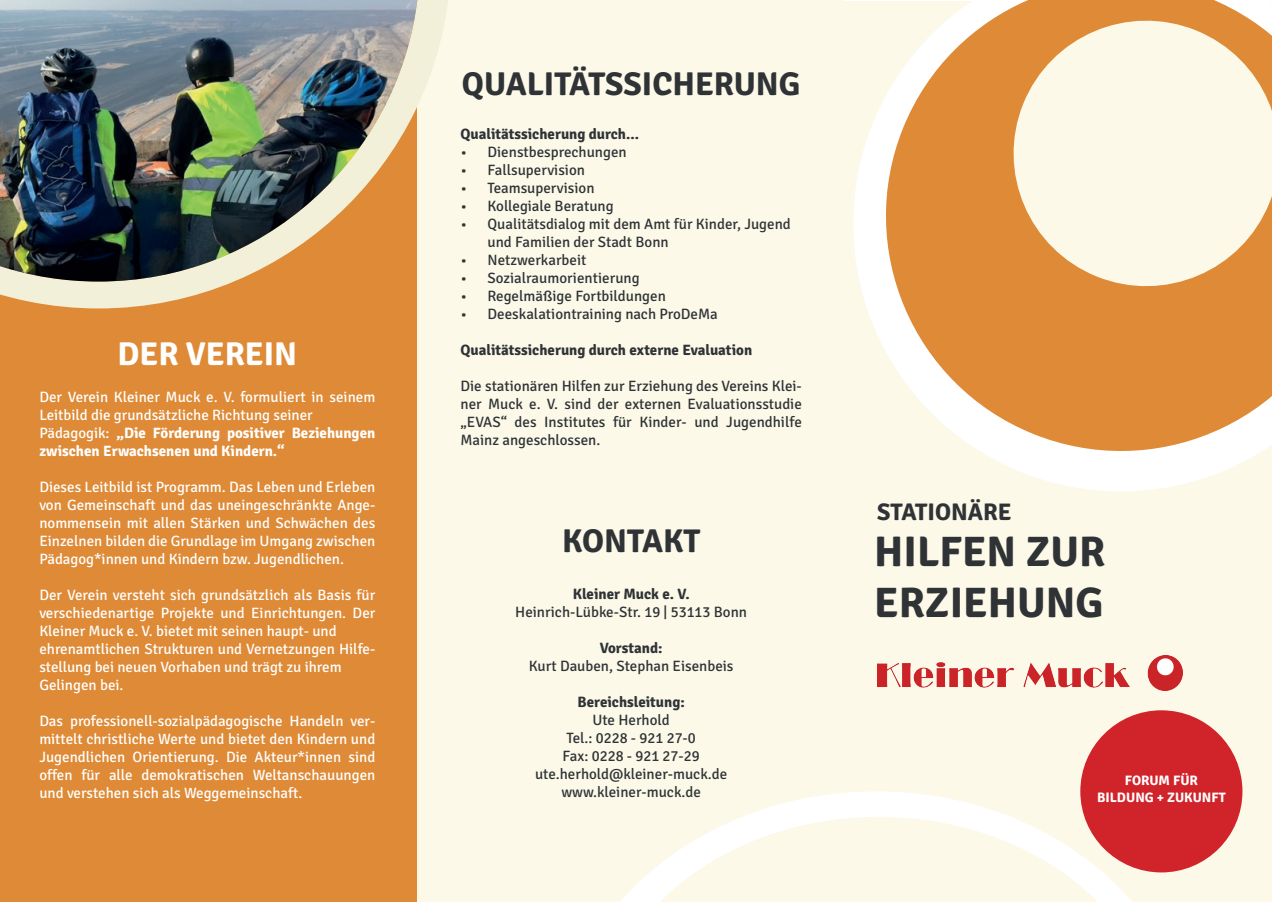
<style>
.page{position:relative;width:1272px;height:902px;background:#fff}
.page>*{position:absolute;margin:0;border:0;box-sizing:border-box;transform-origin:0 0}
.t1{font:700 42.6px/51.2px "Signika";color:#2f3336}
.t2{font:700 33px "Signika";color:#2f3336}
.t3{font:700 33px "Signika";color:#fff}
.t4{font:700 24px "Signika";color:#2f3336}
.t5{font:15px/18px "Signika";color:#fff}
.t6{font:15px/18px "Signika";color:#2f3336}
.t7{font:700 15px "Signika";color:#2f3336}
.t8{font:700 13.65px/16.4px "Signika";color:#fff;text-align:center}
.s1{font-weight:700}
</style>
<div class="page">
<div style="left:827px;top:1px;width:444px;height:900px;background:#fcf9e9"></div>
<svg style="left:853px;top:214px;width:337px;height:277px"></svg>
<svg style="left:854px;top:0;width:417px;height:482px;fill:#de8a36"></svg>
<svg style="left:995px;top:3px;width:276px;height:301px"></svg>
<div style="left:417px;top:0;width:425px;height:901px;background:#fcf9e9"></div>
<div style="left:0;top:0;width:417px;height:901px;background:#de8a36"></div>
<svg style="left:0;top:0;width:448px;height:308px"></svg>
<img style="left:0;top:0;width:417px;height:281px">
<svg style="left:745px;top:791px;width:452px;height:82px;fill:#fefefd"></svg>
<svg style="left:621px;top:816px;width:538px;height:85px"></svg>
<img style="left:877px;top:655px;width:304px;height:35px">
<div style="left:1080px;top:710px;width:162px;height:162px;background:#d1232a;border-radius:50%"></div>
<h2 class="t3" style="left:117px;top:333px;width:181px">DER VEREIN</h2>
<p class="t5" style="left:39px;top:387px;width:337px">Der Verein Kleiner Muck e. V. formuliert in seinem Leitbild die grundsätzliche Richtung seiner Pädagogik: <span class="s1">„Die Förderung positiver Beziehungen zwischen Erwachsenen und Kindern.“</span></p>
<p class="t5" style="left:39px;top:477px;width:337px;text-align:justify">Dieses Leitbild ist Programm. Das Leben und Erleben von Gemeinschaft und das uneingeschränkte Ange&shy;nommensein mit allen Stärken und Schwächen des Einzelnen bilden die Grundlage im Umgang zwischen Pädagog*innen und Kindern bzw. Jugendlichen.</p>
<p class="t5" style="left:39px;top:585px;width:337px">Der Verein versteht sich grundsätzlich als Basis für verschiedenartige Projekte und Einrichtungen. Der Kleiner Muck e. V. bietet mit seinen haupt- und ehrenamtlichen Strukturen und Vernetzungen Hilfe&shy;stellung bei neuen Vorhaben und trägt zu ihrem Gelingen bei.</p>
<p class="t5" style="left:39px;top:711px;width:337px;text-align:justify">Das professionell-sozialpädagogische Handeln ver&shy;mittelt christliche Werte und bietet den Kindern und Jugendlichen Orientierung. Die Akteur*innen sind offen für alle demokratischen Weltanschauungen und verstehen sich als Weggemeinschaft.</p>
<h2 class="t2" style="left:462px;top:64px;width:340px">QUALITÄTSSICHERUNG</h2>
<p class="t7" style="left:460px;top:125px;width:180px">Qualitätssicherung durch...</p>
<p class="t6" style="left:460px;top:143px;width:168px">• Dienstbesprechungen</p>
<p class="t6" style="left:460px;top:161px;width:126px">• Fallsupervision</p>
<p class="t6" style="left:460px;top:179px;width:136px">• Teamsupervision</p>
<p class="t6" style="left:460px;top:197px;width:155px">• Kollegiale Beratung</p>
<p class="t6" style="left:487px;top:215px;width:305px;text-indent:-27px">• Qualitätsdialog mit dem Amt für Kinder, Jugend und Familien der Stadt Bonn</p>
<p class="t6" style="left:460px;top:251px;width:127px">• Netzwerkarbeit</p>
<p class="t6" style="left:460px;top:269px;width:181px">• Sozialraumorientierung</p>
<p class="t6" style="left:460px;top:287px;width:207px">• Regelmäßige Fortbildungen</p>
<p class="t6" style="left:460px;top:305px;width:259px">• Deeskalationtraining nach ProDeMa</p>
<p class="t7" style="left:460px;top:341px;width:293px">Qualitätssicherung durch externe Evaluation</p>
<p class="t6" style="left:460px;top:377px;width:343px;text-align:justify">Die stationären Hilfen zur Erziehung des Vereins Klei&shy;ner Muck e. V. sind der externen Evaluationsstudie „EVAS“ des Institutes für Kinder- und Jugendhilfe Mainz angeschlossen.</p>
<h2 class="t2" style="left:562px;top:521px;width:140px">KONTAKT</h2>
<p class="t7" style="left:572px;top:585px;width:118px">Kleiner Muck e. V.</p>
<p class="t6" style="left:515px;top:603px;width:233px">Heinrich-Lübke-Str. 19 | 53113 Bonn</p>
<p class="t7" style="left:599px;top:639px;width:64px">Vorstand:</p>
<p class="t6" style="left:529px;top:657px;width:206px">Kurt Dauben, Stephan Eisenbeis</p>
<p class="t7" style="left:577px;top:693px;width:109px">Bereichsleitung:</p>
<p class="t6" style="left:535px;top:711px;width:194px;text-align:center">Ute Herhold<br>Tel.: 0228 - 921 27-0<br>Fax: 0228 - 921 27-29 ute.herhold@kleiner-muck.de www.kleiner-muck.de</p>
<h3 class="t4" style="left:877px;top:497px;width:136px">STATIONÄRE</h3>
<h1 class="t1" style="left:874px;top:526px;width:233px">HILFEN ZUR<br>ERZIEHUNG</h1>
<p class="t8" style="left:1097px;top:772px;width:130px">FORUM FÜR<br>BILDUNG + ZUKUNFT</p>
</div>
